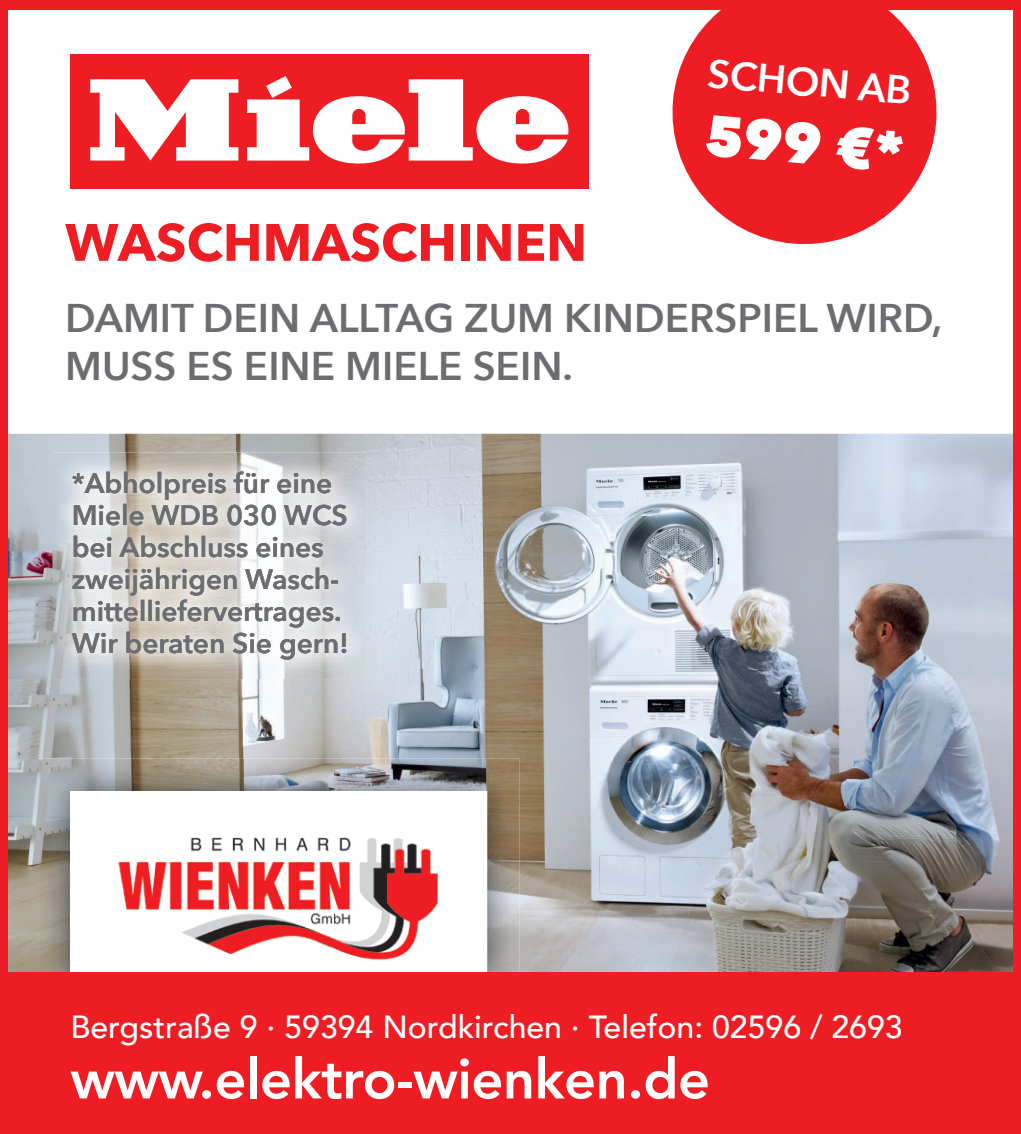
<style>
.page{position:relative;width:1021px;height:1134px;background:#fff}
.page>*{position:absolute;margin:0;border:0;box-sizing:border-box;transform-origin:0 0}
.t1{font:800 56.8px "Avenir Next";color:#fff}
.t2{font:800 56px "Avenir";letter-spacing:-.01em;color:#fff}
.t3{font:700 52px "Avenir Next";color:#ee1d23}
.t4{font:600 40px/48px "Avenir Next";color:#6c6d70}
.t5{font:600 39.6px "Avenir Next";color:#fff}
.t6{font:500 32px "Avenir";color:#fff}
.t7{font:600 28px/32px "Avenir Next";color:#6c6d70}
</style>
<div class="page">
<img style="left:0;top:9px;width:1020px;height:963px">
<div style="left:0;top:0;width:1020px;height:9px;background:#ee1d23"></div>
<div style="left:0;top:972px;width:1020px;height:162px;background:#ee1d23"></div>
<svg style="left:666px;top:9px;width:276px;height:241px;fill:#ee1d23"></svg>
<div style="left:70px;top:54px;width:518px;height:135px;background:#ee1d23"></div>
<svg style="left:90px;top:79px;width:148px;height:82px"></svg>
<svg style="left:247px;top:76px;width:321px;height:88px"></svg>
<img style="left:53px;top:452px;width:313px;height:227px">
<img style="left:72px;top:471px;width:259px;height:29px">
<img style="left:74px;top:504px;width:273px;height:21px">
<img style="left:74px;top:536px;width:250px;height:21px">
<img style="left:73px;top:568px;width:265px;height:28px">
<img style="left:74px;top:599px;width:266px;height:29px">
<img style="left:72px;top:632px;width:277px;height:28px">
<h3 class="t3" style="left:65px;top:198px;width:523px">WASCHMASCHINEN</h3>
<h3 class="t5" style="left:710px;top:39px;width:206px;rotate:5deg">SCHON AB</h3>
<h1 class="t1" style="left:707px;top:100px;width:201px;rotate:5deg">599 €*</h1>
<h3 class="t4" style="left:65px;top:293px;width:878px">DAMIT DEIN ALLTAG ZUM KINDERSPIEL WIRD,<br>MUSS ES EINE MIELE SEIN.</h3>
<p class="t7" style="left:72px;top:466px;width:278px">*Abholpreis für eine<br>Miele WDB 030 WCS bei Abschluss eines zweijährigen Wasch&shy;mittelliefervertrages.<br>Wir beraten Sie gern!</p>
<p class="t6" style="left:70px;top:999px;width:833px">Bergstraße 9 · 59394 Nordkirchen · Telefon: 02596 / 2693</p>
<h2 class="t2" style="left:70px;top:1035px;width:641px">www.elektro-wienken.de</h2>
</div>
